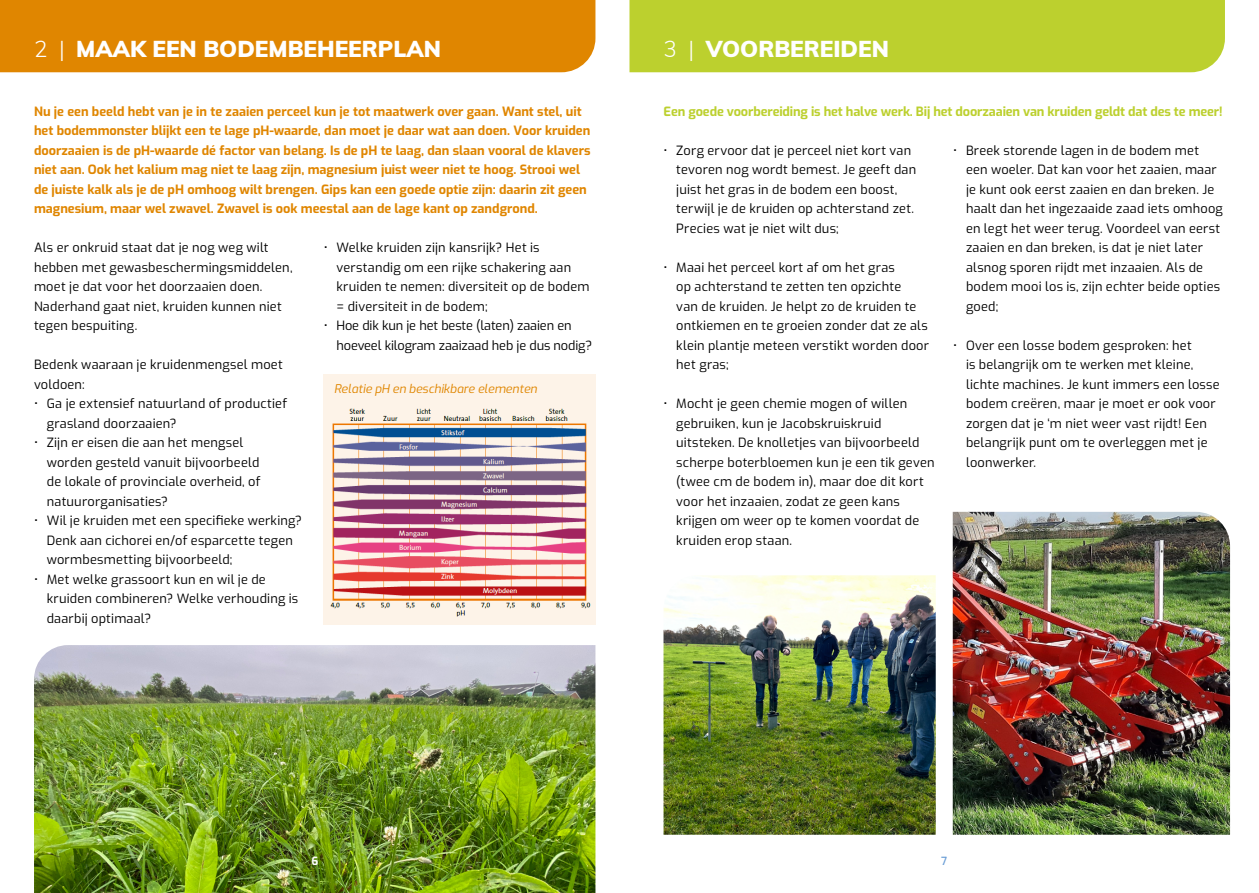
<style>
.page{position:relative;width:1259px;height:893px;background:#fff}
.page>*{position:absolute;margin:0;border:0;box-sizing:border-box;transform-origin:0 0}
.t1{font:900 22.5px "Muli";color:#fff}
.t2{font:12.75px/19.5px "Exo";letter-spacing:.015em;color:#000}
.t3{font:700 12.75px/19.5px "Exo";color:#e08600}
.t4{font:700 12.75px "Exo";letter-spacing:-.01em;color:#bcd02e}
.t5{font:12.75px/19.5px "Exo";letter-spacing:-.01em;color:#000}
.t6{font:italic 12px "Exo";color:#e08600}
.t7{font:500 11.25px "Exo";color:#6b9ed6}
.t8{font:700 11.25px "Exo";color:#fff}
.s1{font-weight:300}
</style>
<div class="page">
<div style="left:323px;top:374px;width:272px;height:251px;background:#fdf3e8"></div>
<div style="left:0;top:0;width:595px;height:72px;background:#e08600"></div>
<img style="left:34px;top:645px;width:561px;height:248px">
<img style="left:330px;top:408px;width:261px;height:209px">
<div style="left:629px;top:0;width:596px;height:72px;background:#bcd02e"></div>
<img style="left:663px;top:575px;width:272px;height:260px">
<img style="left:952px;top:512px;width:278px;height:323px">
<h1 class="t1" style="left:34px;top:32px;width:408px"><span class="s1">2 |</span> MAAK EEN BODEMBEHEERPLAN</h1>
<p class="t3" style="left:34px;top:101px;width:558px">Nu je een beeld hebt van je in te zaaien perceel kun je tot maatwerk over gaan. Want stel, uit het bodemmonster blijkt een te lage pH-waarde, dan moet je daar wat aan doen. Voor kruiden doorzaaien is de pH-waarde dé factor van belang. Is de pH te laag, dan slaan vooral de klavers niet aan. Ook het kalium mag niet te laag zijn, magnesium juist weer niet te hoog. Strooi wel de juiste kalk als je de pH omhoog wilt brengen. Gips kan een goede optie zijn: daarin zit geen magnesium, maar wel zwavel. Zwavel is ook meestal aan de lage kant op zandgrond.</p>
<p class="t2" style="left:34px;top:237px;width:260px">Als er onkruid staat dat je nog weg wilt hebben met gewasbeschermingsmiddelen, moet je dat voor het doorzaaien doen.<br>Naderhand gaat niet, kruiden kunnen niet tegen bespuiting.</p>
<p class="t2" style="left:34px;top:354px;width:250px">Bedenk waaraan je kruidenmengsel moet voldoen:</p>
<p class="t2" style="left:47px;top:393px;width:242px;text-indent:-13px">• Ga je extensief natuurland of productief grasland doorzaaien?</p>
<p class="t2" style="left:47px;top:432px;width:215px;text-indent:-13px">• Zijn er eisen die aan het mengsel worden gesteld vanuit bijvoorbeeld de lokale of provinciale overheid, of natuurorganisaties?</p>
<p class="t2" style="left:47px;top:510px;width:257px;text-indent:-13px">• Wil je kruiden met een specifieke werking?<br>Denk aan cichorei en/of esparcette tegen wormbesmetting bijvoorbeeld;</p>
<p class="t2" style="left:47px;top:569px;width:253px;text-indent:-13px">• Met welke grassoort kun en wil je de kruiden combineren? Welke verhouding is daarbij optimaal?</p>
<p class="t2" style="left:336px;top:237px;width:255px;text-indent:-13px">• Welke kruiden zijn kansrijk? Het is verstandig om een rijke schakering aan kruiden te nemen: diversiteit op de bodem = diversiteit in de bodem;</p>
<p class="t5" style="left:336px;top:315px;width:257px;text-indent:-13px">• Hoe dik kun je het beste (laten) zaaien en hoeveel kilogram zaaizaad heb je dus nodig?</p>
<p class="t6" style="left:334px;top:380px;width:205px">Relatie pH en beschikbare elementen</p>
<h1 class="t1" style="left:663px;top:32px;width:227px"><span class="s1">3 |</span> VOORBEREIDEN</h1>
<p class="t4" style="left:663px;top:102px;width:560px">Een goede voorbereiding is het halve werk. Bij het doorzaaien van kruiden geldt dat des te meer!</p>
<p class="t2" style="left:676px;top:140px;width:241px;text-indent:-13px">• Zorg ervoor dat je perceel niet kort van tevoren nog wordt bemest. Je geeft dan juist het gras in de bodem een boost, terwijl je de kruiden op achterstand zet.<br>Precies wat je niet wilt dus;</p>
<p class="t2" style="left:676px;top:257px;width:254px;text-indent:-13px">• Maai het perceel kort af om het gras<br>op achterstand te zetten ten opzichte<br>van de kruiden. Je helpt zo de kruiden te ontkiemen en te groeien zonder dat ze als klein plantje meteen verstikt worden door het gras;</p>
<p class="t2" style="left:676px;top:393px;width:260px;text-indent:-13px">• Mocht je geen chemie mogen of willen gebruiken, kun je Jacobskruiskruid uitsteken. De knolletjes van bijvoorbeeld scherpe boterbloemen kun je een tik geven (twee cm de bodem in), maar doe dit kort voor het inzaaien, zodat ze geen kans krijgen om weer op te komen voordat de kruiden erop staan.</p>
<p class="t2" style="left:966px;top:140px;width:258px;text-indent:-13px">• Breek storende lagen in de bodem met een woeler. Dat kan voor het zaaien, maar je kunt ook eerst zaaien en dan breken. Je haalt dan het ingezaaide zaad iets omhoog en legt het weer terug. Voordeel van eerst zaaien en dan breken, is dat je niet later alsnog sporen rijdt met inzaaien. Als de bodem mooi los is, zijn echter beide opties goed;</p>
<p class="t2" style="left:966px;top:335px;width:255px;text-indent:-13px">• Over een losse bodem gesproken: het<br>is belangrijk om te werken met kleine, lichte machines. Je kunt immers een losse bodem creëren, maar je moet er ook voor zorgen dat je ‘m niet weer vast rijdt! Een belangrijk punt om te overleggen met je loonwerker.</p>
<p class="t8" style="left:311px;top:853px;width:8px">6</p>
<p class="t7" style="left:941px;top:853px;width:8px">7</p>
</div>
